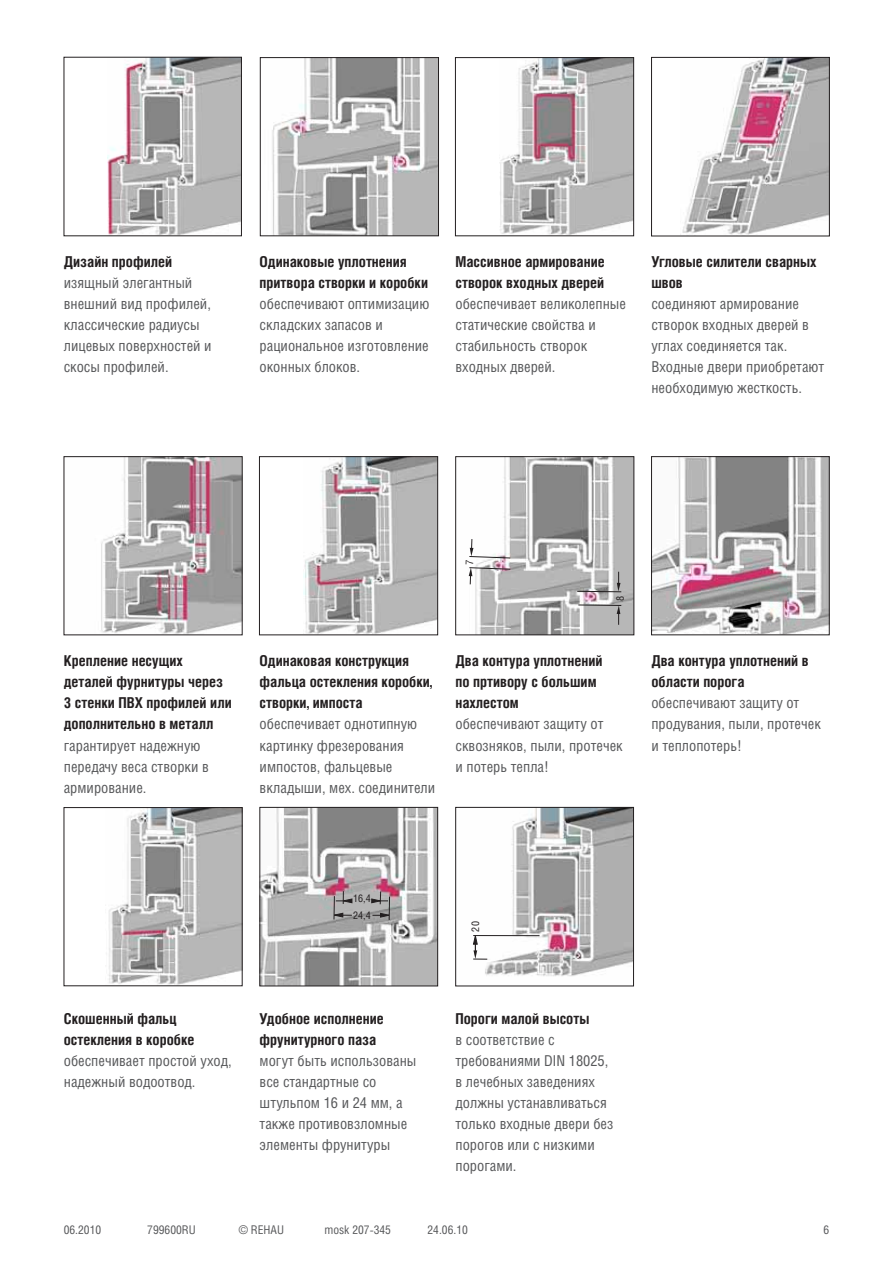
<style>
.page{position:relative;width:893px;height:1263px;background:#fff}
.page>*{position:absolute;margin:0;border:0;box-sizing:border-box;transform-origin:0 0}
.t1{font:15px/21px "Helios Cond";color:#57585a}
.t2{font:700 15px/21px "Helios Cond";color:#231f20}
.t3{font:12px "Helios Cond";color:#57585a}
.t4{font:10.5px "Helios Cond";color:#231f20}
</style>
<div class="page">
<img style="left:475px;top:458px;width:157px;height:175px">
<div style="left:455px;top:456px;width:179px;height:179px;border:1px solid #231f20"></div>
<img style="left:653px;top:458px;width:174px;height:175px">
<div style="left:651px;top:456px;width:178px;height:179px;border:1px solid #231f20"></div>
<img style="left:499px;top:59px;width:133px;height:175px">
<div style="left:455px;top:57px;width:179px;height:179px;border:1px solid #231f20"></div>
<img style="left:101px;top:458px;width:139px;height:175px">
<img style="left:303px;top:458px;width:133px;height:175px">
<div style="left:259px;top:456px;width:179px;height:179px;border:1px solid #231f20"></div>
<img style="left:106px;top:809px;width:134px;height:175px">
<img style="left:108px;top:59px;width:132px;height:175px">
<div style="left:64px;top:57px;width:178px;height:179px;border:1px solid #231f20"></div>
<img style="left:262px;top:809px;width:174px;height:175px">
<div style="left:260px;top:807px;width:178px;height:179px;border:1px solid #231f20"></div>
<img style="left:272px;top:59px;width:165px;height:175px">
<div style="left:260px;top:57px;width:179px;height:179px;border:1px solid #231f20"></div>
<img style="left:485px;top:809px;width:147px;height:168px">
<div style="left:455px;top:807px;width:179px;height:179px;border:1px solid #231f20"></div>
<img style="left:682px;top:59px;width:146px;height:175px">
<div style="left:651px;top:57px;width:179px;height:179px;border:1px solid #231f20"></div>
<hr style="left:473px;top:935px;width:66px;height:1px;background:#231f20">
<svg style="left:334px;top:891px;width:18px;height:28px"></svg>
<svg style="left:371px;top:891px;width:19px;height:29px"></svg>
<svg style="left:473px;top:935px;width:14px;height:25px"></svg>
<svg style="left:577px;top:572px;width:47px;height:53px;background:#b7b4b5"></svg>
<svg style="left:468px;top:538px;width:43px;height:47px"></svg>
<p class="t2" style="left:64px;top:251px;width:110px">Дизайн профилей</p>
<p class="t1" style="left:64px;top:272px;width:149px">изящный элегантный внешний вид профилей, классические радиусы лицевых поверхностей и скосы профилей.</p>
<p class="t2" style="left:260px;top:251px;width:170px">Одинаковые уплотнения притвора створки и коробки</p>
<p class="t1" style="left:260px;top:293px;width:171px">обеспечивают оптимизацию складских запасов и рациональное изготовление оконных блоков.</p>
<p class="t2" style="left:455px;top:251px;width:151px">Массивное армирование створок входных дверей</p>
<p class="t1" style="left:455px;top:293px;width:172px">обеспечивает великолепные статические свойства и стабильность створок входных дверей.</p>
<p class="t2" style="left:651px;top:251px;width:167px">Угловые силители сварных швов</p>
<p class="t1" style="left:651px;top:293px;width:175px">соединяют армирование створок входных дверей в углах соединяется так.<br>Входные двери приобретают необходимую жесткость.</p>
<p class="t2" style="left:64px;top:650px;width:169px">Крепление несущих деталей фурнитуры через<br>3 стенки ПВХ профилей или дополнительно в металл</p>
<p class="t1" style="left:64px;top:734px;width:147px">гарантирует надежную передачу веса створки в армирование.</p>
<p class="t2" style="left:260px;top:650px;width:174px">Одинаковая конструкция фальца остекления коробки, створки, импоста</p>
<p class="t1" style="left:260px;top:713px;width:177px">обеспечивает однотипную картинку фрезерования импостов, фальцевые вкладыши, мех. соединители</p>
<p class="t2" style="left:455px;top:650px;width:148px">Два контура уплотнений по пртивору с большим нахлестом</p>
<p class="t1" style="left:455px;top:713px;width:169px">обеспечивают защиту от сквозняков, пыли, протечек и потерь тепла!</p>
<p class="t2" style="left:651px;top:650px;width:159px">Два контура уплотнений в области порога</p>
<p class="t1" style="left:651px;top:692px;width:171px">обеспечивают защиту от продувания, пыли, протечек и теплопотерь!</p>
<p class="t4" style="left:353px;top:892px;width:19px">16,4</p>
<p class="t4" style="left:353px;top:908px;width:19px">24,4</p>
<p class="t2" style="left:64px;top:1007px;width:132px">Скошенный фальц остекления в коробке</p>
<p class="t1" style="left:64px;top:1049px;width:169px">обеспечивает простой уход, надежный водоотвод.</p>
<p class="t2" style="left:260px;top:1007px;width:126px">Удобное исполнение фрунитурного паза</p>
<p class="t1" style="left:260px;top:1049px;width:158px">могут быть использованы все стандартные со штульпом 16 и 24 мм, а также противовзломные элементы фрунитуры</p>
<p class="t4" style="left:469px;top:931px;width:12px;rotate:-90deg">20</p>
<p class="t2" style="left:455px;top:1007px;width:135px">Пороги малой высоты</p>
<p class="t1" style="left:455px;top:1028px;width:159px">в соответствие с требованиями DIN 18025, в лечебных заведениях должны устанавливаться только входные двери без порогов или с низкими порогами.</p>
<p class="t3" style="left:64px;top:1222px;width:39px">06.2010</p>
<p class="t3" style="left:147px;top:1222px;width:50px">799600RU</p>
<p class="t3" style="left:239px;top:1222px;width:47px">© RE HAU</p>
<p class="t3" style="left:324px;top:1222px;width:68px">mosk 207-345</p>
<p class="t3" style="left:428px;top:1222px;width:42px">24.06.10</p>
<p class="t3" style="left:823px;top:1222px;width:7px">6</p>
</div>
